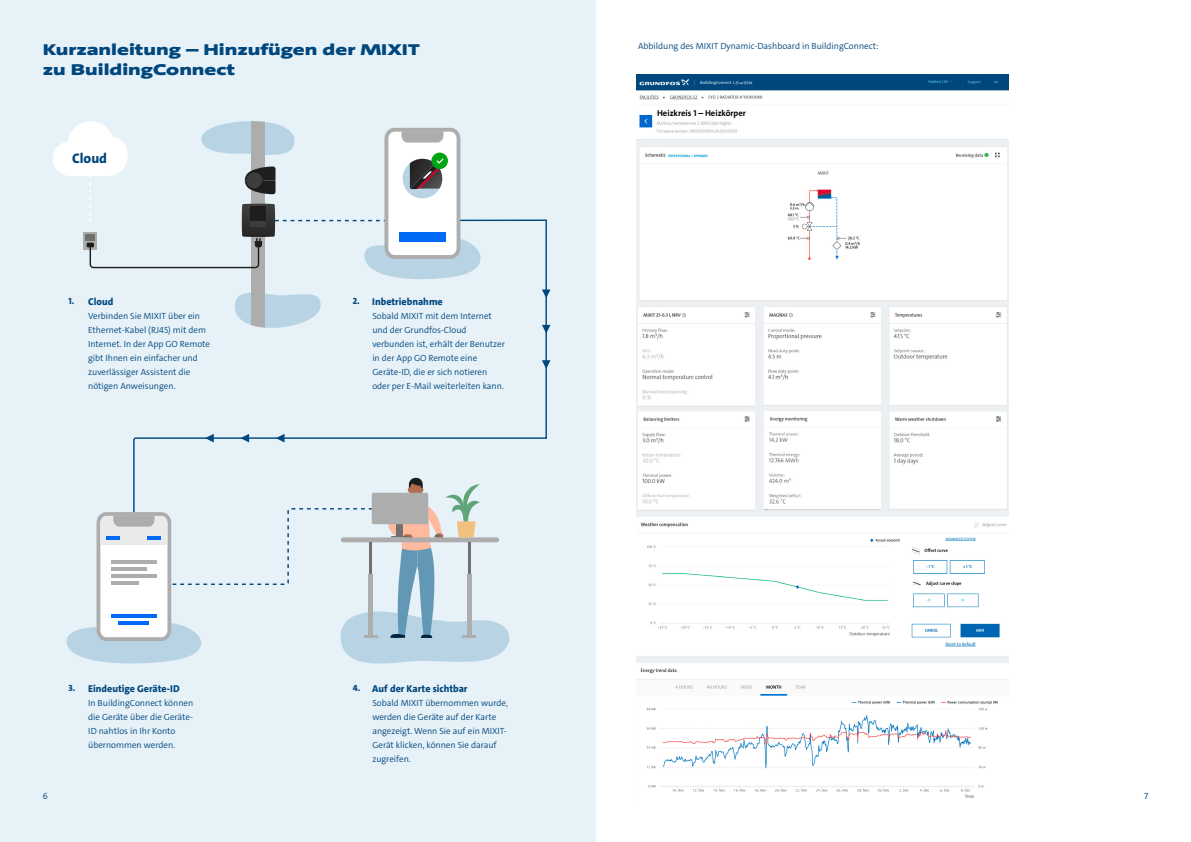
<style>
.page{position:relative;width:1191px;height:842px;background:#fff}
.page>*{position:absolute;margin:0;border:0;box-sizing:border-box;transform-origin:0 0}
.t1{font:900 16px "Grundfos The Sans Extd";color:#00477d}
.t2{font:800 14px "Grundfos The Sans";color:#00477d}
.t3{font:800 10px "Grundfos The Sans";color:#00477d}
.t4{font:300 9px/14px "Grundfos The Sans";color:#00477d}
.t5{font:700 8.6px "Grundfos The Sans";color:#000}
.s1{font-size:9px}
</style>
<div class="page">
<div style="left:0;top:0;width:595px;height:842px;background:#e7f1f8"></div>
<svg style="left:133px;top:219px;width:414px;height:257px"></svg>
<svg style="left:66px;top:476px;width:444px;height:188px"></svg>
<hr style="left:111px;top:560px;width:46px;height:4px;background:#adadad">
<hr style="left:111px;top:567px;width:35px;height:4px;background:#adadad">
<hr style="left:111px;top:574px;width:46px;height:4px;background:#adadad">
<hr style="left:111px;top:581px;width:28px;height:4px;background:#adadad">
<hr style="left:148px;top:536px;width:13px;height:4px;background:#006af7">
<hr style="left:107px;top:536px;width:13px;height:4px;background:#006af7">
<svg style="left:53px;top:121px;width:428px;height:219px"></svg>
<div style="left:399px;top:232px;width:46px;height:10px;background:#006af7"></div>
<svg style="left:542px;top:289px;width:8px;height:9px"></svg>
<svg style="left:542px;top:325px;width:8px;height:8px"></svg>
<svg style="left:542px;top:360px;width:8px;height:9px"></svg>
<svg style="left:276px;top:434px;width:8px;height:8px"></svg>
<svg style="left:240px;top:434px;width:9px;height:8px"></svg>
<svg style="left:205px;top:434px;width:9px;height:8px"></svg>
<img style="left:637px;top:656px;width:371px;height:142px">
<img style="left:637px;top:74px;width:371px;height:227px">
<img style="left:637px;top:409px;width:371px;height:102px">
<img style="left:640px;top:522px;width:367px;height:125px">
<img style="left:637px;top:306px;width:371px;height:103px">
<img style="left:764px;top:412px;width:116px;height:97px">
<div style="left:657px;top:107px;width:117px;height:12px;background:#fff"></div>
<h1 class="t1" style="left:43px;top:39px;width:378px">Kurzanleitung – Hinzufügen der MIXIT</h1>
<p class="t4" style="left:638px;top:39px;width:242px">Abbildung des MIXIT Dynamic-Dashboard in BuildingConnect:</p>
<h1 class="t1" style="left:43px;top:59px;width:194px">zu BuildingConnect</h1>
<h2 class="t2" style="left:72px;top:150px;width:37px">Cloud</h2>
<p class="t3" style="left:69px;top:295px;width:46px"><span class="s1">1.</span> Cloud</p>
<p class="t4" style="left:88px;top:309px;width:123px">Verbinden Sie MIXIT über ein<br>Ethernet-Kabel (RJ45) mit dem<br>Internet. In der App GO Remote gibt Ihnen ein einfacher und zuverlässiger Assistent die nötigen Anweisungen.</p>
<p class="t3" style="left:69px;top:682px;width:112px"><span class="s1">3.</span> Eindeutige Geräte-ID</p>
<p class="t4" style="left:88px;top:696px;width:107px">In BuildingConnect können die Geräte über die Geräte-<br>ID nahtlos in Ihr Konto übernommen werden.</p>
<p class="t3" style="left:353px;top:295px;width:91px"><span class="s1">2.</span> Inbetriebnahme</p>
<p class="t4" style="left:372px;top:309px;width:134px">Sobald MIXIT mit dem Internet und der Grundfos-Cloud verbunden ist, erhält der Benutzer in der App GO Remote eine<br>Geräte-ID, die er sich notieren oder per E-Mail weiterleiten kann.</p>
<p class="t3" style="left:353px;top:682px;width:116px"><span class="s1">4.</span> Auf der Karte sichtbar</p>
<p class="t4" style="left:372px;top:696px;width:137px">Sobald MIXIT übernommen wurde, werden die Geräte auf der Karte angezeigt. Wenn Sie auf ein MIXIT-<br>Gerät klicken, können Sie darauf zugreifen.</p>
<p class="t5" style="left:657px;top:108px;width:90px">Heizkreis 1 – Heizkörper</p>
<p class="t4" style="left:43px;top:789px;width:7px">6</p>
<p class="t4" style="left:1144px;top:789px;width:6px">7</p>
</div>
